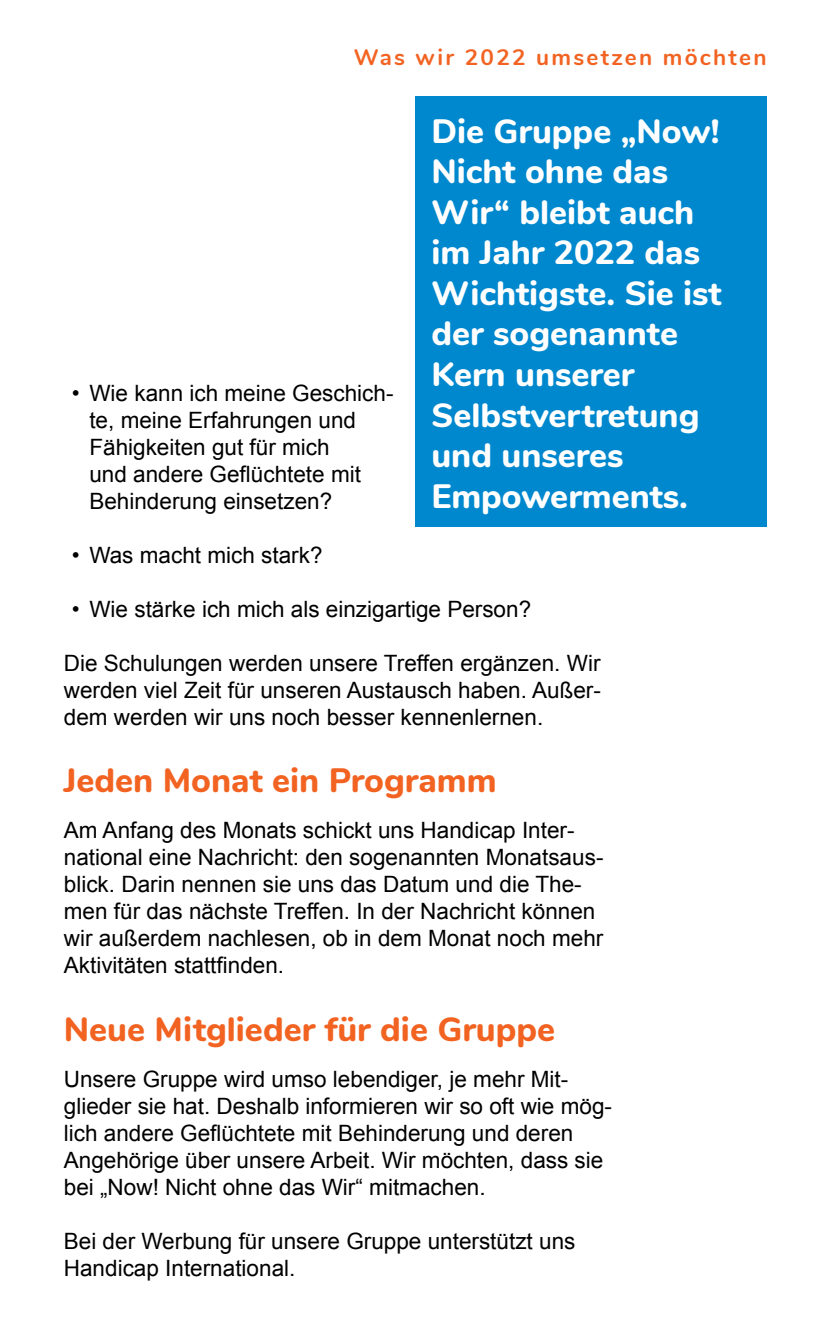
<style>
.page{position:relative;width:830px;height:1340px;background:#fff}
.page>*{position:absolute;margin:0;border:0;box-sizing:border-box;transform-origin:0 0}
.H{font:800 33.75px/40.5px "Nunito";color:#fff}
.t1{font:800 33.75px "Nunito";color:#f26322}
.t2{font:22.5px/27px "Arial";color:#000}
.t3{font:700 22.5px "Nunito";letter-spacing:.1em;color:#f26322}
</style>
<div class="page">
<div style="left:415px;top:96px;width:351px;height:430px;background:#0088ce"></div>
<p class="t3" style="left:353px;top:41px;width:414px">Was wir 2022 umsetzen möchten</p>
<p class="H" style="left:431px;top:109px;width:291px">Die Gruppe „Now!<br>Nicht ohne das<br>Wir“ bleibt auch im Jahr 2022 das<br>Wichtigste. Sie ist der sogenannte<br>Kern unserer<br>Selbstvertretung und unseres<br>Empowerments.</p>
<p class="t2" style="left:89px;top:379px;width:305px;text-indent:-18px">• Wie kann ich meine Geschich&shy;te, meine Erfahrungen und<br>Fähigkeiten gut für mich<br>und andere Geflüchtete mit<br>Behinderung einsetzen?</p>
<p class="t2" style="left:72px;top:541px;width:252px">• Was macht mich stark?</p>
<p class="t2" style="left:72px;top:595px;width:461px">• Wie stärke ich mich als einzigartige Person?</p>
<p class="t2" style="left:64px;top:649px;width:538px;text-align:justify">Die Schulungen werden unsere Treffen ergänzen. Wir werden viel Zeit für unseren Austausch haben. Außer&shy;dem werden wir uns noch besser kennenlernen.</p>
<h4 class="t1" style="left:64px;top:755px;width:434px">Jeden Monat ein Programm</h4>
<p class="t2" style="left:64px;top:817px;width:541px">Am Anfang des Monats schickt uns Handicap Inter&shy;national eine Nachricht: den sogenannten Monatsaus&shy;blick. Darin nennen sie uns das Datum und die The&shy;men für das nächste Treffen. In der Nachricht können wir außerdem nachlesen, ob in dem Monat noch mehr Aktivitäten stattfinden.</p>
<h4 class="t1" style="left:64px;top:1004px;width:492px">Neue Mitglieder für die Gruppe</h4>
<p class="t2" style="left:64px;top:1065px;width:549px">Unsere Gruppe wird umso lebendiger, je mehr Mit&shy;glieder sie hat. Deshalb informieren wir so oft wie mög&shy;lich andere Geflüchtete mit Behinderung und deren Angehörige über unsere Arbeit. Wir möchten, dass sie bei „Now! Nicht ohne das Wir“ mitmachen.</p>
<p class="t2" style="left:64px;top:1227px;width:513px">Bei der Werbung für unsere Gruppe unterstützt uns<br>Handicap International.</p>
</div>
